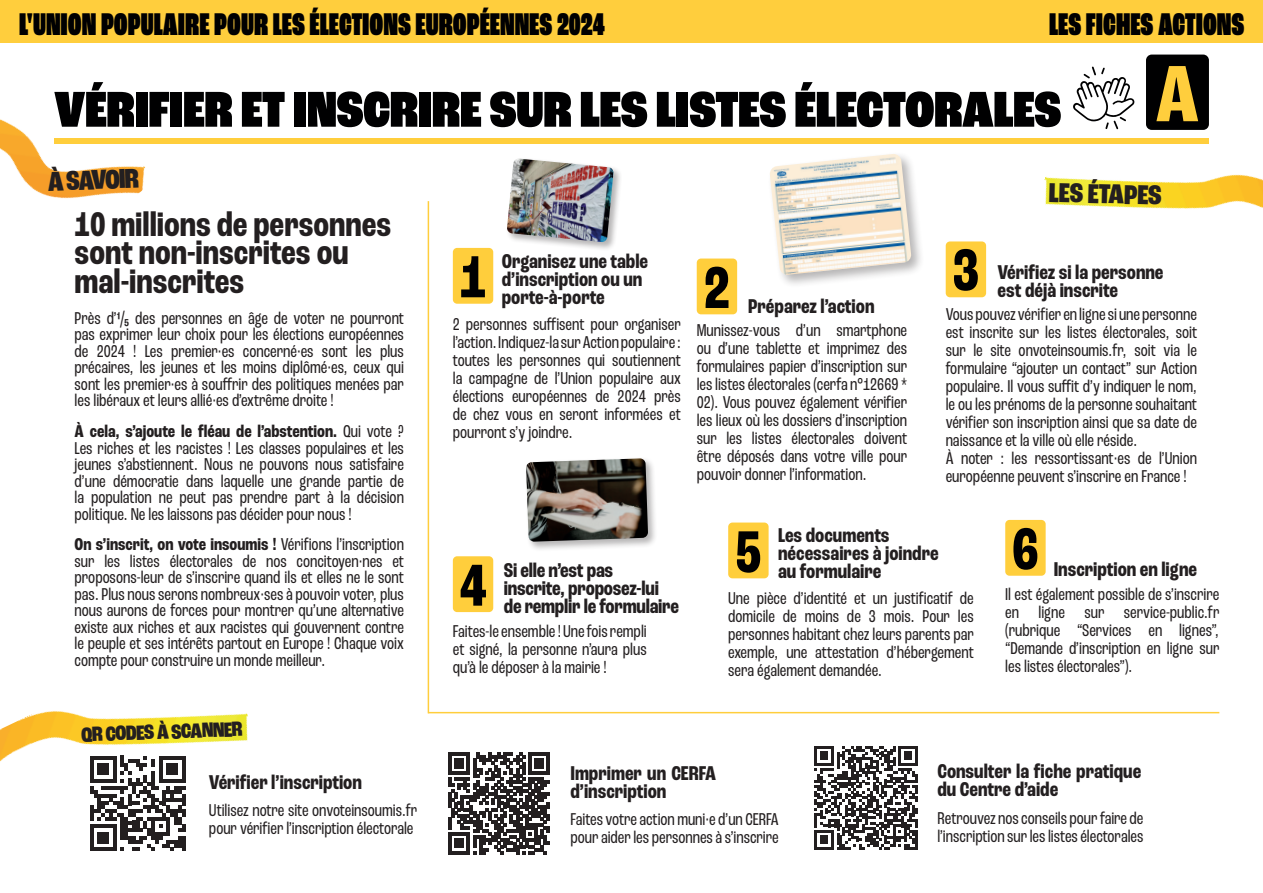
<style>
.page{position:relative;width:1263px;height:893px;background:#fff}
.page>*{position:absolute;margin:0;border:0;box-sizing:border-box;transform-origin:0 0}
.t1{font:700 condensed 62.1px "Roc Grotesk";color:#000001}
.t2{font:900 condensed 52.95px "Roc Grotesk";letter-spacing:-.01em;color:#000001}
.t3{font:700 condensed 36px/28.5px "Roc Grotesk";color:#231f20}
.t4{font:900 extra-condensed 33px "Roc Grotesk";color:#000001}
.t5{font:800 condensed 28.65px "Roc Grotesk";color:#231f20}
.t6{font:800 condensed 21.75px "Roc Grotesk";color:#231f20}
.t7{font:700 condensed 21px/18px "Roc Grotesk";color:#231f20}
.t8{font:condensed 18px/18px "Roc Grotesk";color:#231f20;text-align:justify}
.s1{font-weight:700;font-size:83.85px;color:#ffce3d}
.s2{font-weight:500}
.s3{font-weight:700}
</style>
<div class="page">
<div style="left:0;top:0;width:1263px;height:43px;background:#ffce3d"></div>
<div style="left:453px;top:248px;width:40px;height:56px;background:#ffce3c;border-radius:4px"></div>
<div style="left:697px;top:259px;width:40px;height:55px;background:#ffce3c;border-radius:4px"></div>
<div style="left:946px;top:241px;width:40px;height:56px;background:#ffce3c;border-radius:4px"></div>
<div style="left:453px;top:556px;width:40px;height:56px;background:#ffce3c;border-radius:4px"></div>
<div style="left:728px;top:523px;width:41px;height:55px;background:#ffce3c;border-radius:4px"></div>
<div style="left:1005px;top:520px;width:41px;height:56px;background:#ffce3c;border-radius:4px"></div>
<svg style="left:448px;top:753px;width:102px;height:101px"></svg>
<svg style="left:814px;top:746px;width:104px;height:104px"></svg>
<hr style="left:915px;top:830px;width:3px;height:20px;background:#231f20">
<img style="left:0;top:711px;width:248px;height:140px">
<img style="left:1044px;top:127px;width:219px;height:82px">
<hr style="left:428px;top:201px;width:1px;height:512px;background:#ffce3c">
<hr style="left:428px;top:712px;width:791px;height:1px;background:#ffce3c">
<img style="left:0;top:119px;width:145px;height:80px">
<div style="left:767px;top:151px;width:158px;height:138px;background:#231f20;opacity:.33"></div>
<img style="left:769px;top:154px;width:142px;height:121px">
<div style="left:505px;top:157px;width:117px;height:94px;background:#231f20;opacity:.33"></div>
<img style="left:507px;top:159px;width:107px;height:83px">
<div style="left:524px;top:456px;width:134px;height:96px;background:#231f20;opacity:.33"></div>
<img style="left:526px;top:458px;width:122px;height:84px">
<div style="left:1146px;top:55px;width:63px;height:75px;background:#000001;border-radius:6px"></div>
<svg style="left:1072px;top:67px;width:63px;height:62px"></svg>
<div style="left:54px;top:138px;width:1155px;height:6px;background:#ffce3c"></div>
<h3 class="t4" style="left:19px;top:4px;width:587px">L'UNION POPULAIRE POUR LES ÉLECTIONS EUROPÉENNES 2024</h3>
<h3 class="t4" style="left:1049px;top:4px;width:197px">LES FICHES ACTIONS</h3>
<h2 class="t2" style="left:54px;top:77px;width:1147px">VÉRIFIER ET INSCRIRE SUR LES LISTES ÉLECTORALES <span class="s1">A</span></h2>
<h3 class="t5" style="left:47px;top:164px;width:93px;rotate:-2deg">À SAVOIR</h3>
<h3 class="t3" style="left:75px;top:210px;width:318px">10 millions de personnes sont non-inscrites ou mal-inscrites</h3>
<p class="t8" style="left:75px;top:310px;width:331px;line-height:16.5px">Près d’<span class="s2">1/5</span> des personnes en âge de voter ne pourront pas exprimer leur choix pour les élections européennes de 2024 ! Les premier·es concerné·es sont les plus précaires, les jeunes et les moins diplômé·es, ceux qui sont les premier·es à souffrir des politiques menées par les libéraux et leurs allié·es d’extrême droite !</p>
<p class="t8" style="left:75px;top:423px;width:331px;line-height:16.5px"><span class="s3">À cela, s’ajoute le fléau de l’abstention.</span> Qui vote ?<br>Les riches et les racistes ! Les classes populaires et les jeunes s’abstiennent. Nous ne pouvons nous satisfaire d’une démocratie dans laquelle une grande partie de la population ne peut pas prendre part à la décision politique. Ne les laissons pas décider pour nous !</p>
<p class="t8" style="left:75px;top:536px;width:331px;line-height:16.5px"><span class="s3">On s’inscrit, on vote insoumis !</span> Vérifions l’inscription sur les listes électorales de nos concitoyen·nes et proposons-leur de s’inscrire quand ils et elles ne le sont pas. Plus nous serons nombreux·ses à pouvoir voter, plus nous aurons de forces pour montrer qu’une alternative existe aux riches et aux racistes qui gouvernent contre le peuple et ses intérêts partout en Europe ! Chaque voix compte pour construire un monde meilleur.</p>
<p class="t6" style="left:81px;top:721px;width:163px;rotate:-2deg">QR CODES À SCANNER</p>
<p class="t7" style="left:209px;top:774px;width:154px">Vérifier l’inscription</p>
<p class="t8" style="left:209px;top:801px;width:210px">Utilisez notre site onvoteinsoumis.fr pour vérifier l’inscription électorale</p>
<h3 class="t5" style="left:1049px;top:175px;width:115px;rotate:1deg">LES ÉTAPES</h3>
<h1 class="t1" style="left:460px;top:240px;width:28px">1</h1>
<p class="t7" style="left:502px;top:252px;width:148px">Organisez une table d’inscription ou un</p>
<p class="t7" style="left:502px;top:288px;width:104px">porte-à-porte</p>
<p class="t8" style="left:453px;top:315px;width:229px">2 personnes suffisent pour organiser l’action. Indiquez-la sur Action populaire: toutes les personnes qui soutiennent la campagne de l’Union populaire aux élections européennes de 2024 près de chez vous en seront informées et pourront s’y joindre.</p>
<h1 class="t1" style="left:952px;top:233px;width:28px">3</h1>
<p class="t7" style="left:997px;top:264px;width:167px">Vérifiez si la personne</p>
<h1 class="t1" style="left:703px;top:251px;width:28px">2</h1>
<p class="t7" style="left:997px;top:282px;width:122px">est déjà inscrite</p>
<p class="t7" style="left:748px;top:298px;width:128px">Préparez l’action</p>
<p class="t8" style="left:946px;top:306px;width:253px;text-align:left">Vous pouvez vérifier en ligne si une personne est inscrite sur les listes électorales, soit sur le site onvoteinsoumis.fr, soit via le formulaire “ajouter un contact” sur Action populaire. Il vous suffit d’y indiquer le nom, le ou les prénoms de la personne souhaitant vérifier son inscription ainsi que sa date de naissance et la ville où elle réside.<br>À noter : les ressortissant·es de l’Union européenne peuvent s’inscrire en France !</p>
<p class="t8" style="left:697px;top:321px;width:212px">Munissez-vous d’un smartphone ou d’une tablette et imprimez des formulaires papier d’inscription sur les listes électorales (cerfa n°12669 * 02). Vous pouvez également vérifier les lieux où les dossiers d’inscription sur les listes électorales doivent être déposés dans votre ville pour pouvoir donner l’information.</p>
<p class="t7" style="left:778px;top:527px;width:162px">Les documents nécessaires à joindre</p>
<h1 class="t1" style="left:735px;top:515px;width:28px">5</h1>
<p class="t7" style="left:504px;top:561px;width:157px">Si elle n’est pas inscrite, proposez-lui</p>
<p class="t7" style="left:778px;top:563px;width:105px">au formulaire</p>
<h1 class="t1" style="left:460px;top:548px;width:28px">4</h1>
<p class="t7" style="left:504px;top:597px;width:177px">de remplir le formulaire</p>
<p class="t8" style="left:728px;top:589px;width:247px">Une pièce d’identité et un justificatif de domicile de moins de 3 mois. Pour les personnes habitant chez leurs parents par exemple, une attestation d’hébergement sera également demandée.</p>
<p class="t8" style="left:453px;top:622px;width:195px">Faites-le ensemble ! Une fois rempli et signé, la personne n’aura plus qu’à le déposer à la mairie !</p>
<h1 class="t1" style="left:1012px;top:512px;width:28px">6</h1>
<p class="t7" style="left:1054px;top:560px;width:145px">Inscription en ligne</p>
<p class="t8" style="left:1005px;top:585px;width:216px">Il est également possible de s’inscrire en ligne sur service-public.fr (rubrique “Services en lignes”, “Demande d’inscription en ligne sur les listes électorales”).</p>
<p class="t7" style="left:570px;top:764px;width:147px">Imprimer un CERFA d’inscription</p>
<p class="t8" style="left:570px;top:810px;width:210px">Faites votre action muni·e d’un CERFA pour aider les personnes à s’inscrire</p>
<p class="t7" style="left:937px;top:762px;width:205px">Consulter la fiche pratique du Centre d’aide</p>
<p class="t8" style="left:937px;top:809px;width:208px">Retrouvez nos conseils pour faire de l’inscription sur les listes électorales</p>
</div>
